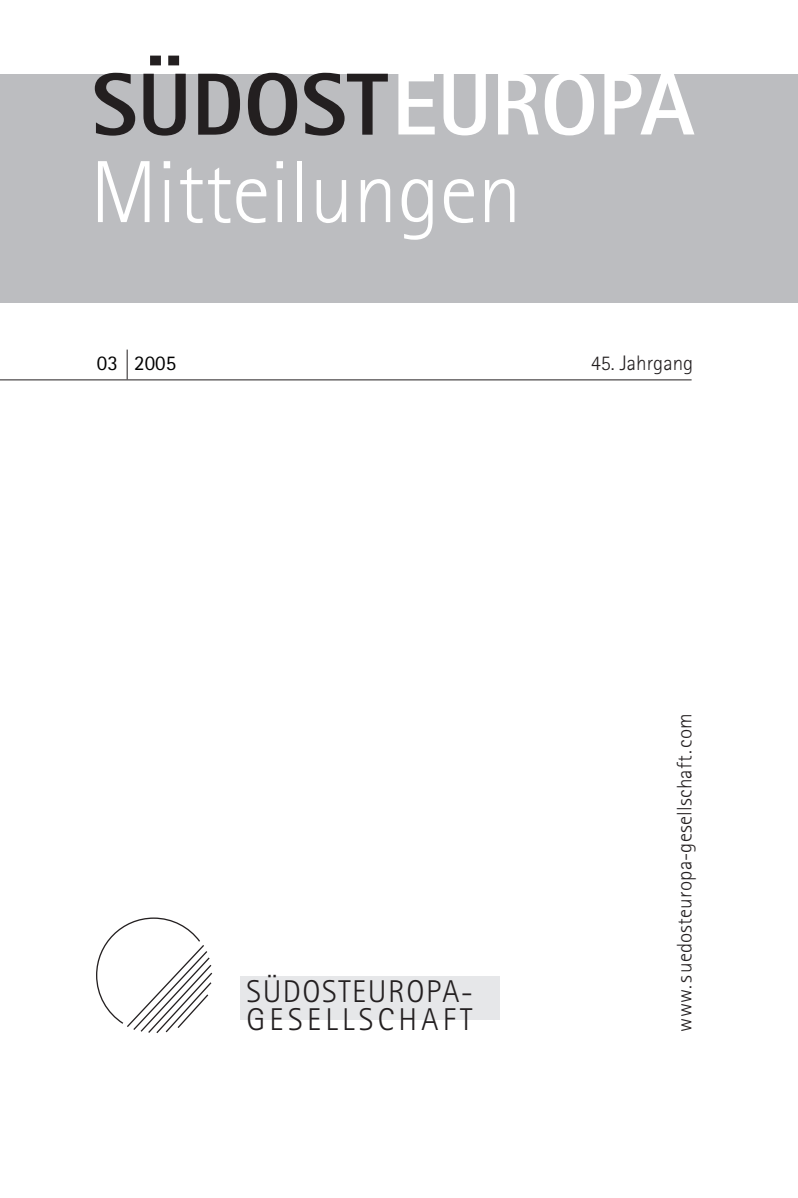
<style>
.page{position:relative;width:798px;height:1198px;background:#fff}
.page>*{position:absolute;margin:0;border:0;box-sizing:border-box;transform-origin:0 0}
.t1{font:300 88.38px/87.3px "AT Rotis Sans Serif";color:#fff}
.t2{font:300 31.5px/28px "AT Rotis Sans Serif";letter-spacing:.095em;color:#231f20}
.t3{font:300 21px "AT Rotis Sans Serif";letter-spacing:.01em;color:#231f20}
.t4{font:21px "AT Rotis Sans Serif";color:#000}
.s1{font-weight:800;color:#231f20}
.s2{font-weight:800}
</style>
<div class="page">
<div style="left:0;top:74px;width:798px;height:228px;background:#bcbdc0"></div>
<hr style="left:0;top:379px;width:692px;height:1px;background:#231f20">
<hr style="left:127px;top:349px;width:1px;height:30px;background:#231f20">
<svg style="left:96px;top:917px;width:117px;height:116px"></svg>
<div style="left:241px;top:975px;width:259px;height:44px;background:#e6e7e9"></div>
<h1 class="t1" style="left:90px;top:69px;width:606px"><span class="s1">SÜDOST</span><span class="s2">EUROPA<br></span>Mitteilungen</h1>
<p class="t4" style="left:97px;top:356px;width:81px">03 2005</p>
<p class="t3" style="left:591px;top:356px;width:104px">45. Jahrgang</p>
<h2 class="t2" style="left:247px;top:979px;width:228px">SÜDOSTEUROPA-<br>GESELLSCHAFT</h2>
<p class="t3" style="left:677px;top:1031px;width:320px;rotate:-90deg">www.suedosteuropa-gesellschaft.com</p>
</div>
